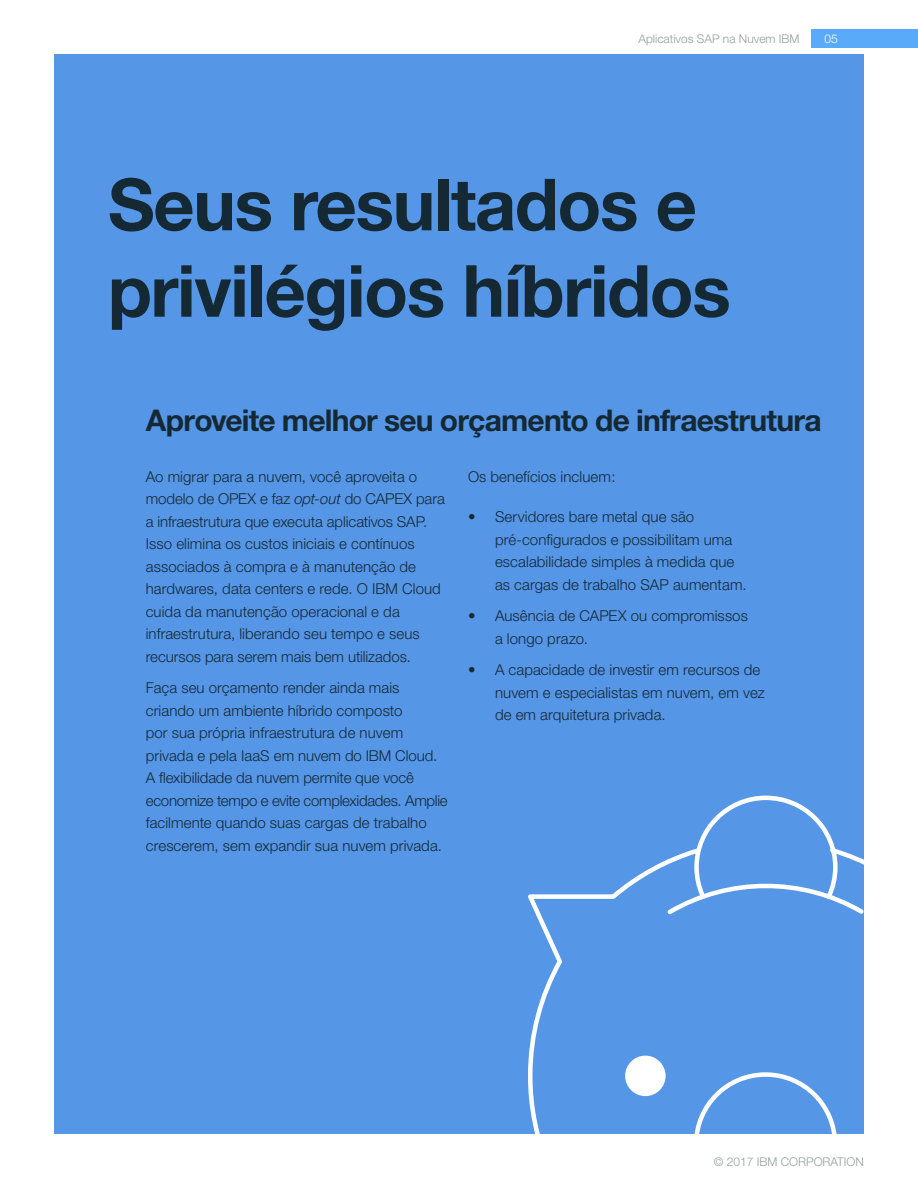
<style>
.page{position:relative;width:918px;height:1188px;background:#fff}
.page>*{position:absolute;margin:0;border:0;box-sizing:border-box;transform-origin:0 0}
.Subhead{font:700 72px/86.4px "Helvetica Neue";letter-spacing:-.02em;color:#152935}
.Subhead2_2{font:700 30px "Helvetica Neue";letter-spacing:-.025em;color:#152935}
.Body{font:300 15px/22.5px "Helvetica Neue";letter-spacing:.005em;color:#152935}
.t1{font:300 12px "Helvetica Neue";color:#959f9f}
.t2{font:300 12px "Helvetica Neue";color:#fff}
.s1{font-style:italic}
</style>
<div class="page">
<div style="left:812px;top:29px;width:106px;height:18px;background:#5aaafa"></div>
<div style="left:54px;top:54px;width:810px;height:1080px;background:#5596e6"></div>
<svg style="left:528px;top:795px;width:336px;height:339px"></svg>
<div style="left:625px;top:1056px;width:41px;height:40px;background:#fff;border-radius:50%"></div>
<p class="t1" style="left:639px;top:32px;width:163px">Aplicativos SAP na Nuvem IBM</p>
<p class="t2" style="left:824px;top:32px;width:15px">05</p>
<p class="Subhead" style="left:108px;top:160px;width:624px">Seus resultados e privilégios híbridos</p>
<p class="Subhead2_2" style="left:146px;top:402px;width:678px">Aproveite melhor seu orçamento de infraestrutura</p>
<p class="Body" style="left:146px;top:465px;width:301px">Ao migrar para a nuvem, você aproveita o modelo de OPEX e faz <span class="s1">opt-out</span> do CAPEX para a infraestrutura que executa aplicativos SAP.<br>Isso elimina os custos iniciais e contínuos associados à compra e à manutenção de hardwares, data centers e rede. O IBM Cloud cuida da manutenção operacional e da infraestrutura, liberando seu tempo e seus recursos para serem mais bem utilizados.</p>
<p class="Body" style="left:146px;top:676px;width:303px">Faça seu orçamento render ainda mais criando um ambiente híbrido composto<br>por sua própria infraestrutura de nuvem privada e pela IaaS em nuvem do IBM Cloud.<br>A flexibilidade da nuvem permite que você economize tempo e evite complexidades. Amplie facilmente quando suas cargas de trabalho crescerem, sem expandir sua nuvem privada.</p>
<p class="Body" style="left:468px;top:465px;width:149px">Os benefícios incluem:</p>
<p class="Body" style="left:495px;top:505px;width:253px;text-indent:-27px">• Servidores bare metal que são pré-configurados e possibilitam uma escalabilidade simples à medida que as cargas de trabalho SAP aumentam.</p>
<p class="Body" style="left:495px;top:604px;width:254px;text-indent:-27px">• Ausência de CAPEX ou compromissos a longo prazo.</p>
<p class="Body" style="left:495px;top:658px;width:271px;text-indent:-27px">• A capacidade de investir em recursos de nuvem e especialistas em nuvem, em vez de em arquitetura privada.</p>
<p class="t1" style="left:714px;top:1154px;width:152px">© 2017 IBM CORPORATION</p>
</div>
